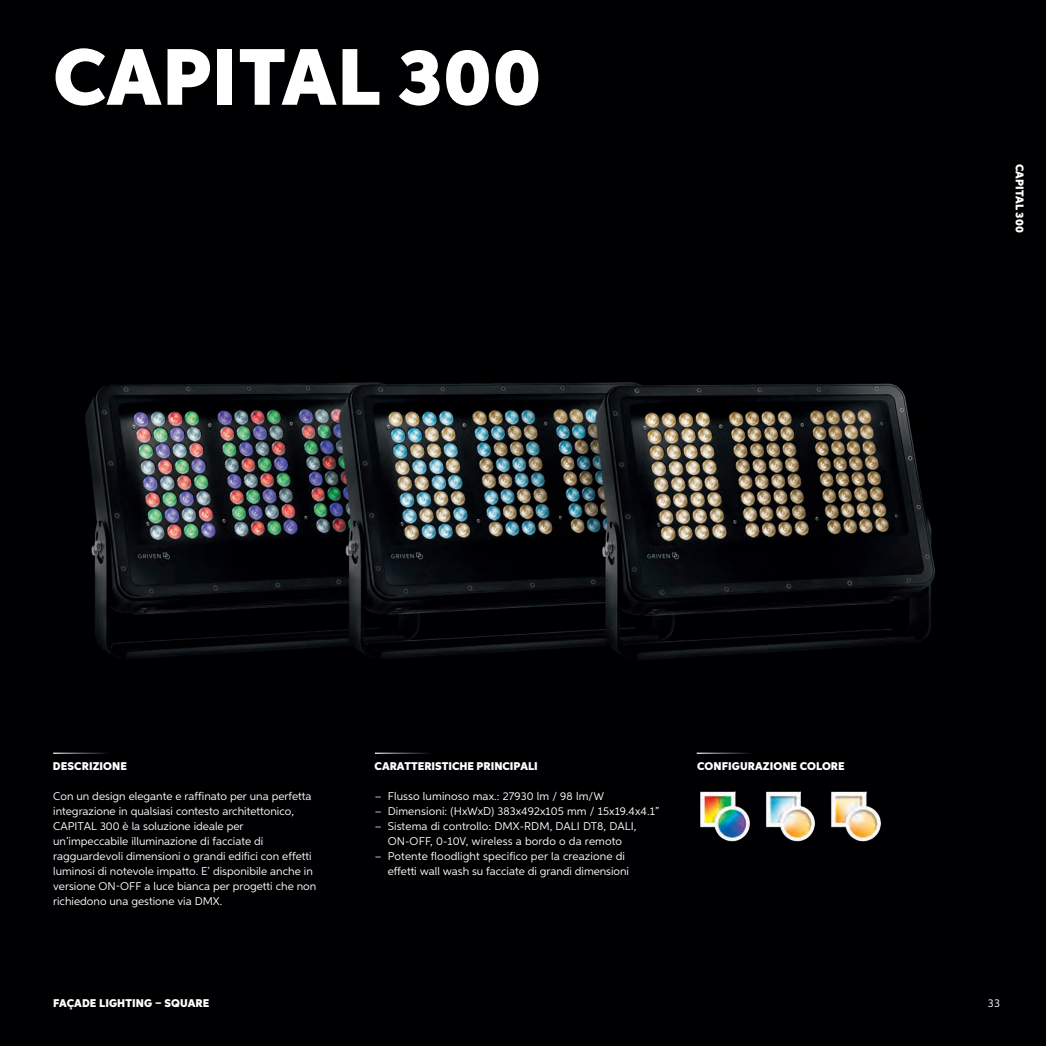
<style>
.page{position:relative;width:1046px;height:1046px;background:#fff}
.page>*{position:absolute;margin:0;border:0;box-sizing:border-box;transform-origin:0 0}
.t1{font:900 80px "Aspira";letter-spacing:.01em;color:#fff}
.t2{font:11.25px/15px "Aspira";color:#fff}
.t3{font:900 11.25px "Aspira";color:#fff}
</style>
<div class="page">
<img style="left:0;top:0;width:1045px;height:1045px">
<hr style="left:53px;top:752px;width:65px;height:1px;background:#fff">
<hr style="left:375px;top:752px;width:65px;height:1px;background:#fff">
<hr style="left:696px;top:752px;width:65px;height:1px;background:#fff">
<img style="left:762px;top:790px;width:54px;height:52px">
<img style="left:827px;top:790px;width:55px;height:52px">
<img style="left:696px;top:790px;width:55px;height:52px">
<h1 class="t1" style="left:53px;top:28px;width:489px">CAPITAL 300</h1>
<p class="t3" style="left:1026px;top:164px;width:70px;rotate:90deg">CAPITAL 300</p>
<p class="t3" style="left:53px;top:759px;width:76px">DESCRIZIONE</p>
<p class="t3" style="left:374px;top:759px;width:165px">CARATTERISTICHE PRINCIPALI</p>
<p class="t3" style="left:697px;top:759px;width:149px">CONFIGURAZIONE COLORE</p>
<p class="t2" style="left:53px;top:788px;width:265px">Con un design elegante e raffinato per una perfetta integrazione in qualsiasi contesto architettonico, CAPITAL 300 è la soluzione ideale per un’impeccabile illuminazione di facciate di ragguardevoli dimensioni o grandi edifici con effetti luminosi di notevole impatto. E’ disponibile anche in versione ON-OFF a luce bianca per progetti che non richiedono una gestione via DMX.</p>
<p class="t2" style="left:375px;top:788px;width:231px">– Flusso luminoso max.: 27930 lm / 98 lm/W</p>
<p class="t2" style="left:375px;top:803px;width:286px">– Dimensioni: (HxWxD) 383x492x105 mm / 15x19.4x4.1”</p>
<p class="t2" style="left:375px;top:818px;width:263px;text-align:center">– Sistema di controllo: DMX-RDM, DALI DT8, DALI,<br>ON-OFF, 0-10V, wireless a bordo o da remoto</p>
<p class="t2" style="left:387px;top:848px;width:243px;text-indent:-13px">– Potente floodlight specifico per la creazione di effetti wall wash su facciate di grandi dimensioni</p>
<p class="t3" style="left:53px;top:995px;width:120px">FAÇADE LIGHTING – SQUARE</p>
<p class="t2" style="left:987px;top:995px;width:13px">33</p>
</div>
